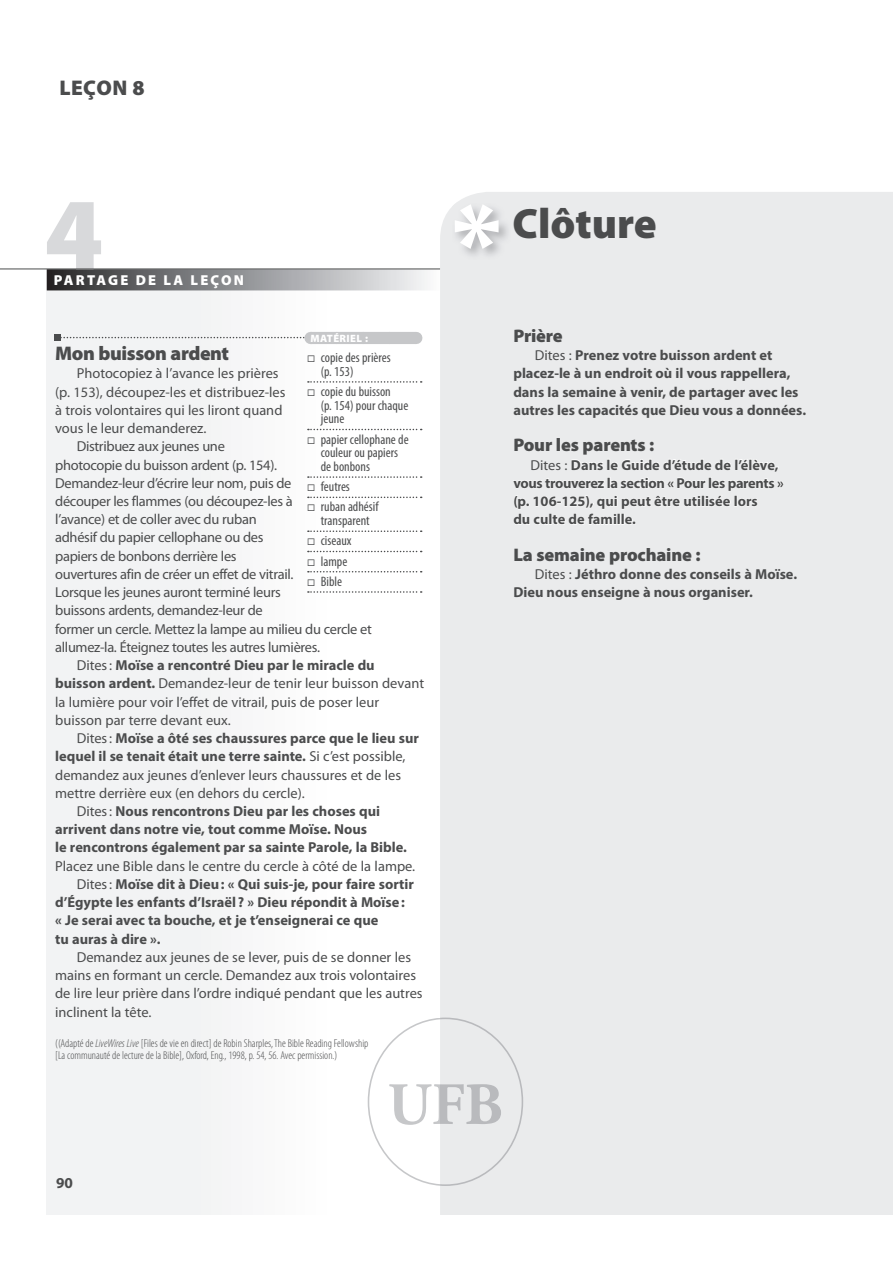
<style>
.page{position:relative;width:893px;height:1263px;background:#fff}
.page>*{position:absolute;margin:0;border:0;box-sizing:border-box;transform-origin:0 0}
.t1{font:900 106.35px "Myriad Pro";color:#fff}
.t2{font:900 103.35px "Myriad Pro";color:#d8d9db}
.t3{font:700 59.85px "Adobe Garamond Pro";color:#c6c7c9}
.t4{font:900 42.6px "Myriad Pro";color:#4b4c4d}
.t5{font:900 21.3px "Myriad Pro";letter-spacing:.02em;color:#4b4c4d}
.t6{font:900 19.8px "Myriad Pro";letter-spacing:-.02em;color:#4b4c4d}
.t7{font:900 18.3px "Myriad Pro";letter-spacing:-.01em;color:#4b4c4d}
.t8{font:700 15.15px "Myriad Pro";color:#4b4c4d}
.t9{font:700 14.4px/18.3px "Myriad Pro";color:#4b4c4d}
.t10{font:14.4px/18.3px "Myriad Pro";color:#4b4c4d}
.t11{font:14.4px "Myriad Pro";letter-spacing:-.02em;color:#4b4c4d}
.t12{font:900 14.4px "Myriad Pro";letter-spacing:.155em;color:#fff}
.t13{font:condensed 13.65px/13.6px "Myriad Pro";color:#4b4c4d}
.t14{font:300 condensed 11.4px/12.1px "Myriad Pro";color:#4b4c4d}
.t15{font:900 10.65px "Myriad Pro";letter-spacing:.04em;color:#fff}
.s1{font-weight:400}
.s2{font-weight:700}
.s3{font-style:italic}
.s4{color:#b9babd}
</style>
<div class="page">
<div style="left:440px;top:192px;width:453px;height:1022px;background:#eaebec"></div>
<img style="left:452px;top:203px;width:59px;height:57px">
<div style="left:47px;top:269px;width:292px;height:945px;background:#f2f3f4"></div>
<div style="left:47px;top:269px;width:393px;height:21px;background:linear-gradient(to right,#2a2a2d,#fafcfe)"></div>
<hr style="left:0;top:269px;width:440px;height:1px;background:#4b4c4d">
<svg style="left:55px;top:332px;width:361px;height:12px"></svg>
<svg style="left:308px;top:381px;width:114px;height:2px"></svg>
<svg style="left:308px;top:429px;width:114px;height:1px"></svg>
<svg style="left:308px;top:476px;width:114px;height:2px"></svg>
<svg style="left:308px;top:531px;width:114px;height:1px"></svg>
<svg style="left:513px;top:459px;width:271px;height:66px"></svg>
<svg style="left:368px;top:1018px;width:155px;height:168px"></svg>
<div style="left:440px;top:1084px;width:61px;height:41px;background:#eaebec"></div>
<svg style="left:307px;top:355px;width:8px;height:8px"></svg>
<svg style="left:307px;top:389px;width:8px;height:8px"></svg>
<svg style="left:307px;top:436px;width:8px;height:8px"></svg>
<svg style="left:307px;top:484px;width:115px;height:14px"></svg>
<svg style="left:307px;top:504px;width:8px;height:8px"></svg>
<svg style="left:307px;top:538px;width:115px;height:14px"></svg>
<svg style="left:307px;top:558px;width:115px;height:35px"></svg>
<h3 class="t5" style="left:59px;top:80px;width:87px">LEÇON 8</h3>
<h2 class="t2" style="left:44px;top:195px;width:61px">4</h2>
<p class="t12" style="left:54px;top:275px;width:192px">PARTAGE DE LA LEÇON</p>
<h1 class="t1" style="left:451px;top:201px;width:52px">*</h1>
<h3 class="t4" style="left:512px;top:208px;width:146px">Clôture</h3>
<p class="t15" style="left:310px;top:334px;width:59px">MATÉRIEL :</p>
<p class="t13" style="left:321px;top:351px;width:71px">copie des prières (p. 153)</p>
<p class="t13" style="left:321px;top:385px;width:89px">copie du buisson<br>(p. 154) pour chaque jeune</p>
<p class="t13" style="left:321px;top:433px;width:89px">papier cellophane de couleur ou papiers de bonbons</p>
<p class="t13" style="left:321px;top:477px;width:59px;line-height:20.2px">feutres<br>ruban adhésif</p>
<p class="t13" style="left:321px;top:511px;width:50px;line-height:20.2px">transparent ciseaux lampe<br>Bible</p>
<h3 class="t6" style="left:55px;top:346px;width:175px">Mon buisson ardent</h3>
<p class="t10" style="left:77px;top:365px;width:203px">Photocopiez à l’avance les prières</p>
<p class="t10" style="left:55px;top:384px;width:232px">(p. 153), découpez-les et distribuez-les</p>
<p class="t10" style="left:55px;top:402px;width:229px">à trois volontaires qui les liront quand</p>
<p class="t10" style="left:55px;top:420px;width:153px">vous le leur demanderez.</p>
<p class="t11" style="left:77px;top:441px;width:150px">Distribuez aux jeunes une</p>
<p class="t11" style="left:55px;top:459px;width:223px">photocopie du buisson ardent (p. 154).</p>
<p class="t11" style="left:55px;top:477px;width:238px">Demandez-leur d’écrire leur nom, puis de</p>
<p class="t11" style="left:55px;top:496px;width:239px">découper les flammes (ou découpez-les à</p>
<p class="t11" style="left:55px;top:514px;width:203px">l’avance) et de coller avec du ruban</p>
<p class="t11" style="left:55px;top:532px;width:210px">adhésif du papier cellophane ou des</p>
<p class="t11" style="left:55px;top:550px;width:183px">papiers de bonbons derrière les</p>
<p class="t11" style="left:55px;top:569px;width:240px">ouvertures afin de créer un effet de vitrail.</p>
<p class="t11" style="left:55px;top:587px;width:227px">Lorsque les jeunes auront terminé leurs</p>
<p class="t11" style="left:55px;top:605px;width:209px">buissons ardents, demandez-leur de</p>
<p class="t11" style="left:55px;top:623px;width:318px">former un cercle. Mettez la lampe au milieu du cercle et</p>
<p class="t11" style="left:55px;top:642px;width:266px">allumez-la. Éteignez toutes les autres lumières.</p>
<p class="t9" style="left:77px;top:657px;width:299px"><span class="s1">Dites :</span> Moïse a rencontré Dieu par le miracle du</p>
<p class="t10" style="left:55px;top:675px;width:370px"><span class="s2">buisson ardent.</span> Demandez-leur de tenir leur buisson devant</p>
<p class="t10" style="left:55px;top:694px;width:325px">la lumière pour voir l’effet de vitrail, puis de poser leur</p>
<p class="t10" style="left:55px;top:712px;width:177px">buisson par terre devant eux.</p>
<p class="t9" style="left:77px;top:730px;width:344px"><span class="s1">Dites :</span> Moïse a ôté ses chaussures parce que le lieu sur</p>
<p class="t9" style="left:55px;top:748px;width:352px">lequel il se tenait était une terre sainte. <span class="s1">Si c’est possible,</span></p>
<p class="t10" style="left:55px;top:766px;width:347px">demandez aux jeunes d’enlever leurs chaussures et de les</p>
<p class="t10" style="left:55px;top:785px;width:251px">mettre derrière eux (en dehors du cercle).</p>
<p class="t9" style="left:77px;top:803px;width:305px"><span class="s1">Dites :</span> Nous rencontrons Dieu par les choses qui</p>
<p class="t9" style="left:55px;top:821px;width:313px">arrivent dans notre vie, tout comme Moïse. Nous</p>
<p class="t9" style="left:55px;top:839px;width:353px">le rencontrons également par sa sainte Parole, la Bible.</p>
<p class="t10" style="left:55px;top:858px;width:362px">Placez une Bible dans le centre du cercle à côté de la lampe.</p>
<p class="t9" style="left:77px;top:876px;width:339px"><span class="s1">Dites :</span> Moïse dit à Dieu : « Qui suis-je, pour faire sortir</p>
<p class="t9" style="left:55px;top:894px;width:351px">d’Égypte les enfants d’Israël ? » Dieu répondit à Moïse :</p>
<p class="t9" style="left:55px;top:912px;width:325px">« Je serai avec ta bouche, et je t’enseignerai ce que</p>
<p class="t9" style="left:55px;top:931px;width:107px">tu auras à dire ».</p>
<p class="t10" style="left:55px;top:949px;width:369px;text-indent:22px">Demandez aux jeunes de se lever, puis de se donner les mains en formant un cercle. Demandez aux trois volontaires de lire leur prière dans l’ordre indiqué pendant que les autres inclinent la tête.</p>
<p class="t14" style="left:55px;top:1038px;width:315px">((Adapté de <span class="s3">LiveWires Live</span> [Files de vie en direct] de Robin Sharples, The Bible Reading Fellowship [La communauté de lecture de la Bible], Oxford, Eng., 1998, p. 54, 56. Avec permission.)</p>
<h3 class="t3" style="left:388px;top:1068px;width:117px">UF<span class="s4">B</span></h3>
<p class="t7" style="left:513px;top:329px;width:51px">Prière</p>
<p class="t9" style="left:513px;top:347px;width:294px;text-indent:22px"><span class="s1">Dites :</span> Prenez votre buisson ardent et placez-le à un endroit où il vous rappellera, dans la semaine à venir, de partager avec les autres les capacités que Dieu vous a données.</p>
<p class="t7" style="left:513px;top:438px;width:143px">Pour les parents :</p>
<p class="t9" style="left:513px;top:457px;width:272px;text-indent:17px"><span class="s1">Dites :</span> Dans le Guide d’étude de l’élève, vous trouverez la section « Pour les parents » (p. 106-125), qui peut être utilisée lors<br>du culte de famille.</p>
<p class="t7" style="left:513px;top:548px;width:189px">La semaine prochaine :</p>
<p class="t9" style="left:513px;top:566px;width:285px;text-indent:22px"><span class="s1">Dites :</span> Jéthro donne des conseils à Moïse.<br>Dieu nous enseigne à nous organiser.</p>
<p class="t8" style="left:56px;top:1177px;width:18px">90</p>
</div>
